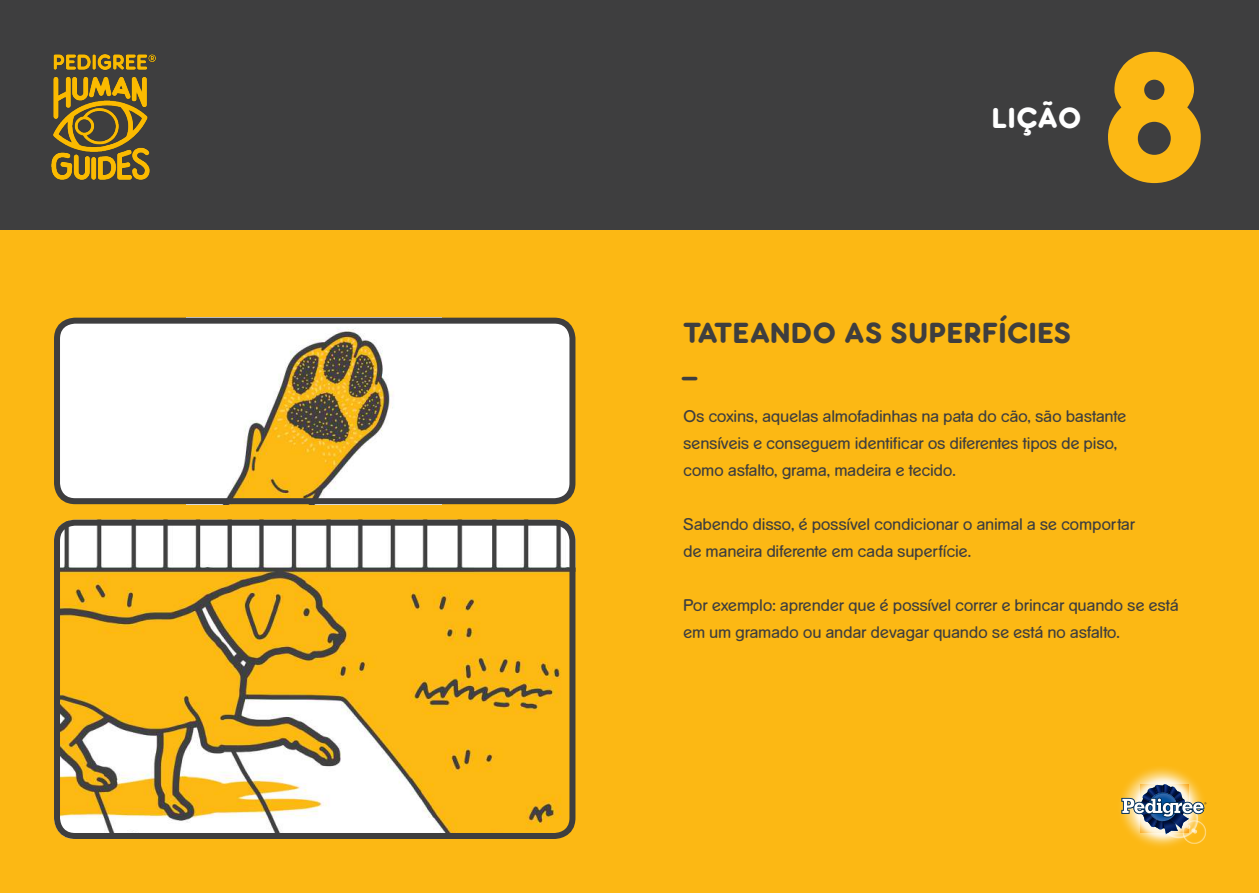
<style>
.page{position:relative;width:1259px;height:893px;background:#fcb814}
.page>*{position:absolute;margin:0;border:0;box-sizing:border-box;transform-origin:0 0}
.t1{font:800 169.05px "Pedigree";color:#fcb814}
.t2{font:800 27px/32.4px "Pedigree";letter-spacing:.05em;color:#3e3e3f}
.t3{font:800 27px "Pedigree";letter-spacing:.05em;color:#fff}
.t4{font:300 15px/27px "Pedigree";letter-spacing:.025em;color:#3e3e3f}
</style>
<div class="page">
<div style="left:0;top:0;width:1259px;height:230px;background:#3e3e3f"></div>
<img style="left:51px;top:54px;width:105px;height:126px">
<img style="left:1120px;top:767px;width:87px;height:80px">
<svg style="left:1121px;top:784px;width:85px;height:50px;background:#a39d82"></svg>
<div style="left:57px;top:321px;width:515px;height:180px;background:#fff;border-radius:18px"></div>
<img style="left:227px;top:328px;width:166px;height:169px">
<div style="left:54px;top:318px;width:521px;height:186px;border:6px solid #3e3e3f;border-radius:18px"></div>
<img style="left:61px;top:520px;width:514px;height:312px">
<div style="left:54px;top:520px;width:521px;height:319px;border:6px solid #3e3e3f;border-radius:18px"></div>
<h2 class="t3" style="left:992px;top:99px;width:90px">LIÇÃO</h2>
<h1 class="t1" style="left:1103px;top:2px;width:103px">8</h1>
<h2 class="t2" style="left:683px;top:317px;width:388px">TATEANDO AS SUPERFÍCIES _</h2>
<p class="t4" style="left:683px;top:402px;width:444px">Os coxins, aquelas almofadinhas na pata do cão, são bastante sensíveis e conseguem identificar os diferentes tipos de piso, como asfalto, grama, madeira e tecido.</p>
<p class="t4" style="left:683px;top:510px;width:453px">Sabendo disso, é possível condicionar o animal a se comportar de maneira diferente em cada superfície.</p>
<p class="t4" style="left:683px;top:591px;width:496px">Por exemplo: aprender que é possível correr e brincar quando se está em um gramado ou andar devagar quando se está no asfalto.</p>
</div>
